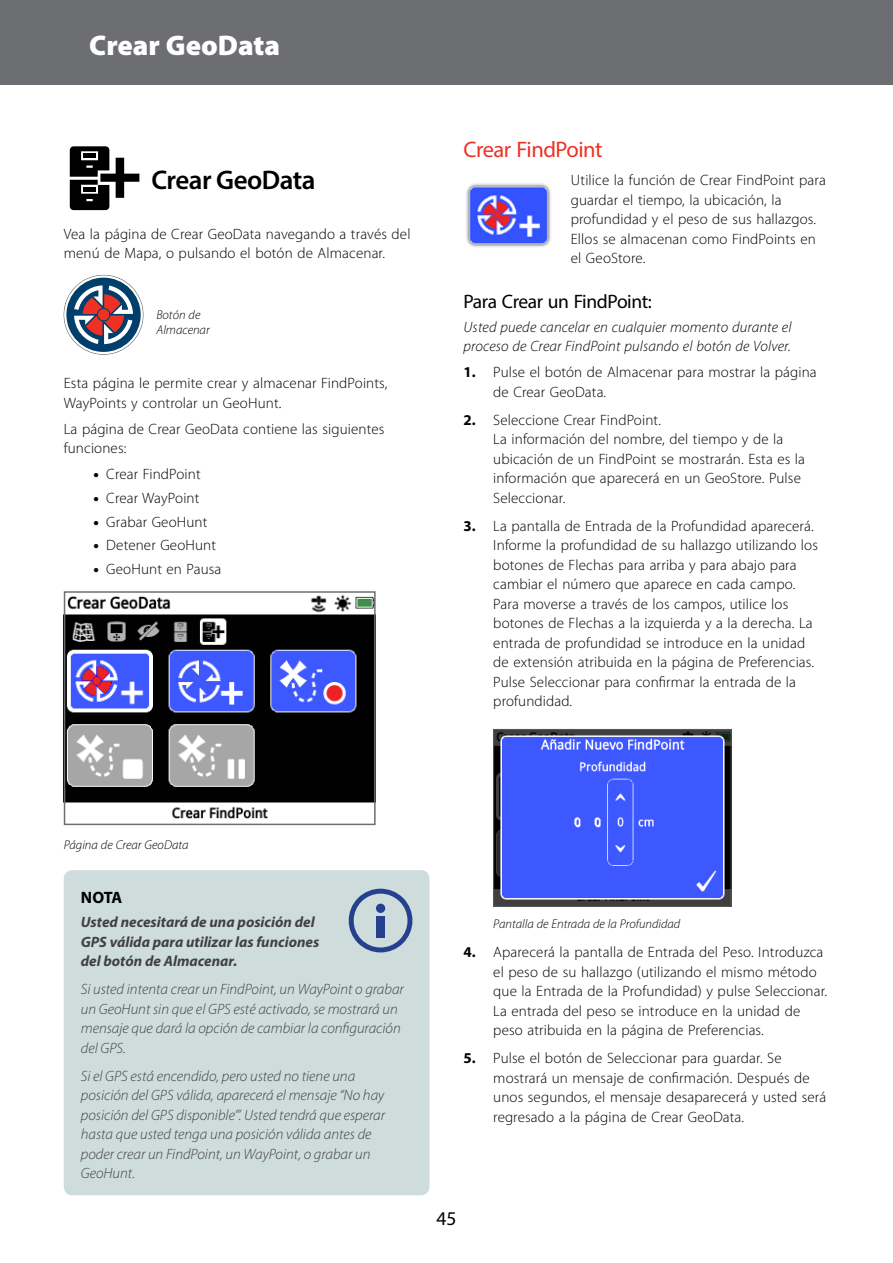
<style>
.page{position:relative;width:893px;height:1263px;background:#fff}
.page>*{position:absolute;margin:0;border:0;box-sizing:border-box;transform-origin:0 0}
.t1{font:900 28.5px "Myriad Pro";color:#fff}
.t2{font:600 27px "Myriad Pro";letter-spacing:-.02em;color:#000}
.t3{font:22.5px "Myriad Pro";letter-spacing:-.02em;color:#ee3124}
.t4{font:19.5px "Myriad Pro";letter-spacing:-.02em;color:#000}
.t5{font:700 16.5px "Myriad Pro";color:#000}
.t6{font:300 15px/19.5px "Myriad Pro";letter-spacing:.01em;color:#000}
.t7{font:italic 300 15px/19.5px "Myriad Pro";color:#414042}
.t8{font:italic 300 15px/19.5px "Myriad Pro";letter-spacing:.01em;color:#000}
.t9{font:italic 700 15px/19.5px "Myriad Pro";color:#414042}
.t10{font:italic 300 12.75px/14.2px "Myriad Pro";color:#000}
.s1{font-weight:900}
.s2{font-weight:700}
</style>
<div class="page">
<svg style="left:70px;top:146px;width:69px;height:64px"></svg>
<svg style="left:64px;top:275px;width:79px;height:79px"></svg>
<img style="left:67px;top:595px;width:306px;height:224px">
<div style="left:64px;top:591px;width:312px;height:234px;border:2px solid #6d6e71"></div>
<div style="left:64px;top:870px;width:365px;height:325px;background:#cedddc;border-radius:9px"></div>
<svg style="left:348px;top:889px;width:65px;height:63px"></svg>
<div style="left:376px;top:904px;width:9px;height:9px;background:#25408f;border-radius:50%"></div>
<div style="left:376px;top:916px;width:9px;height:21px;background:#25408f"></div>
<img style="left:466px;top:183px;width:85px;height:64px">
<img style="left:495px;top:731px;width:234px;height:174px">
<div style="left:493px;top:729px;width:238px;height:178px;border:1px solid #58595b"></div>
<div style="left:0;top:0;width:893px;height:85px;background:#6d6e71"></div>
<h1 class="t1" style="left:89px;top:30px;width:192px">Crear GeoData</h1>
<h2 class="t2" style="left:151px;top:162px;width:166px">Crear GeoData</h2>
<p class="t6" style="left:64px;top:224px;width:348px">Vea la página de Crear GeoData navegando a través del menú de Mapa, o pulsando el botón de Almacenar.</p>
<p class="t10" style="left:156px;top:308px;width:55px">Botón de<br>Almacenar</p>
<p class="t6" style="left:64px;top:374px;width:325px">Esta página le permite crear y almacenar FindPoints,<br>WayPoints y controlar un GeoHunt.</p>
<p class="t6" style="left:64px;top:419px;width:322px">La página de Crear GeoData contiene las siguientes funciones:</p>
<p class="t6" style="left:94px;top:465px;width:109px"><span class="s1">•</span> Crear FindPoint</p>
<p class="t6" style="left:94px;top:488px;width:107px"><span class="s1">•</span> Crear WayPoint</p>
<p class="t6" style="left:94px;top:512px;width:115px"><span class="s1">•</span> Grabar GeoHunt</p>
<p class="t6" style="left:94px;top:536px;width:124px"><span class="s1">•</span> Detener GeoHunt</p>
<p class="t6" style="left:94px;top:560px;width:129px"><span class="s1">•</span> GeoHunt en Pausa</p>
<h3 class="t3" style="left:463px;top:136px;width:141px">Crear FindPoint</h3>
<p class="t6" style="left:571px;top:171px;width:257px">Utilice la función de Crear FindPoint para guardar el tiempo, la ubicación, la profundidad y el peso de sus hallazgos.<br>Ellos se almacenan como FindPoints en el GeoStore.</p>
<h3 class="t4" style="left:463px;top:289px;width:190px">Para Crear un FindPoint:</h3>
<p class="t8" style="left:463px;top:317px;width:330px">Usted puede cancelar en cualquier momento durante el proceso de Crear FindPoint pulsando el botón de Volver.</p>
<p class="t6" style="left:493px;top:362px;width:325px;text-indent:-30px"><span class="s2">1.</span> Pulse el botón de Almacenar para mostrar la página de Crear GeoData.</p>
<p class="t6" style="left:493px;top:410px;width:313px;text-indent:-30px"><span class="s2">2.</span> Seleccione Crear FindPoint.<br>La información del nombre, del tiempo y de la ubicación de un FindPoint se mostrarán. Esta es la información que aparecerá en un GeoStore. Pulse Seleccionar.</p>
<p class="t6" style="left:493px;top:516px;width:326px;text-indent:-30px"><span class="s2">3.</span> La pantalla de Entrada de la Profundidad aparecerá.<br>Informe la profundidad de su hallazgo utilizando los botones de Flechas para arriba y para abajo para cambiar el número que aparece en cada campo.<br>Para moverse a través de los campos, utilice los botones de Flechas a la izquierda y a la derecha. La entrada de profundidad se introduce en la unidad de extensión atribuida en la página de Preferencias.<br>Pulse Seleccionar para confirmar la entrada de la profundidad.</p>
<p class="t10" style="left:64px;top:838px;width:126px">Página de Crear GeoData</p>
<p class="t5" style="left:81px;top:887px;width:43px">NOTA</p>
<p class="t9" style="left:81px;top:912px;width:240px">Usted necesitará de una posición del<br>GPS válida para utilizar las funciones del botón de Almacenar.</p>
<p class="t7" style="left:81px;top:980px;width:325px">Si usted intenta crear un FindPoint, un WayPoint o grabar un GeoHunt sin que el GPS esté activado, se mostrará un mensaje que dará la opción de cambiar la configuración del GPS.</p>
<p class="t7" style="left:81px;top:1066px;width:306px">Si el GPS está encendido, pero usted no tiene una posición del GPS válida, aparecerá el mensaje “No hay posición del GPS disponible”’. Usted tendrá que esperar hasta que usted tenga una posición válida antes de poder crear un FindPoint, un WayPoint, o grabar un GeoHunt.</p>
<p class="t10" style="left:493px;top:917px;width:189px">Pantalla de Entrada de la Profundidad</p>
<p class="t6" style="left:493px;top:943px;width:335px;text-indent:-30px"><span class="s2">4.</span> Aparecerá la pantalla de Entrada del Peso. Introduzca el peso de su hallazgo (utilizando el mismo método que la Entrada de la Profundidad) y pulse Seleccionar.<br>La entrada del peso se introduce en la unidad de peso atribuida en la página de Preferencias.</p>
<p class="t6" style="left:493px;top:1049px;width:335px;text-indent:-30px"><span class="s2">5.</span> Pulse el botón de Seleccionar para guardar. Se mostrará un mensaje de confirmación. Después de unos segundos, el mensaje desaparecerá y usted será regresado a la página de Crear GeoData.</p>
<h3 class="t4" style="left:436px;top:1206px;width:22px">45</h3>
</div>
